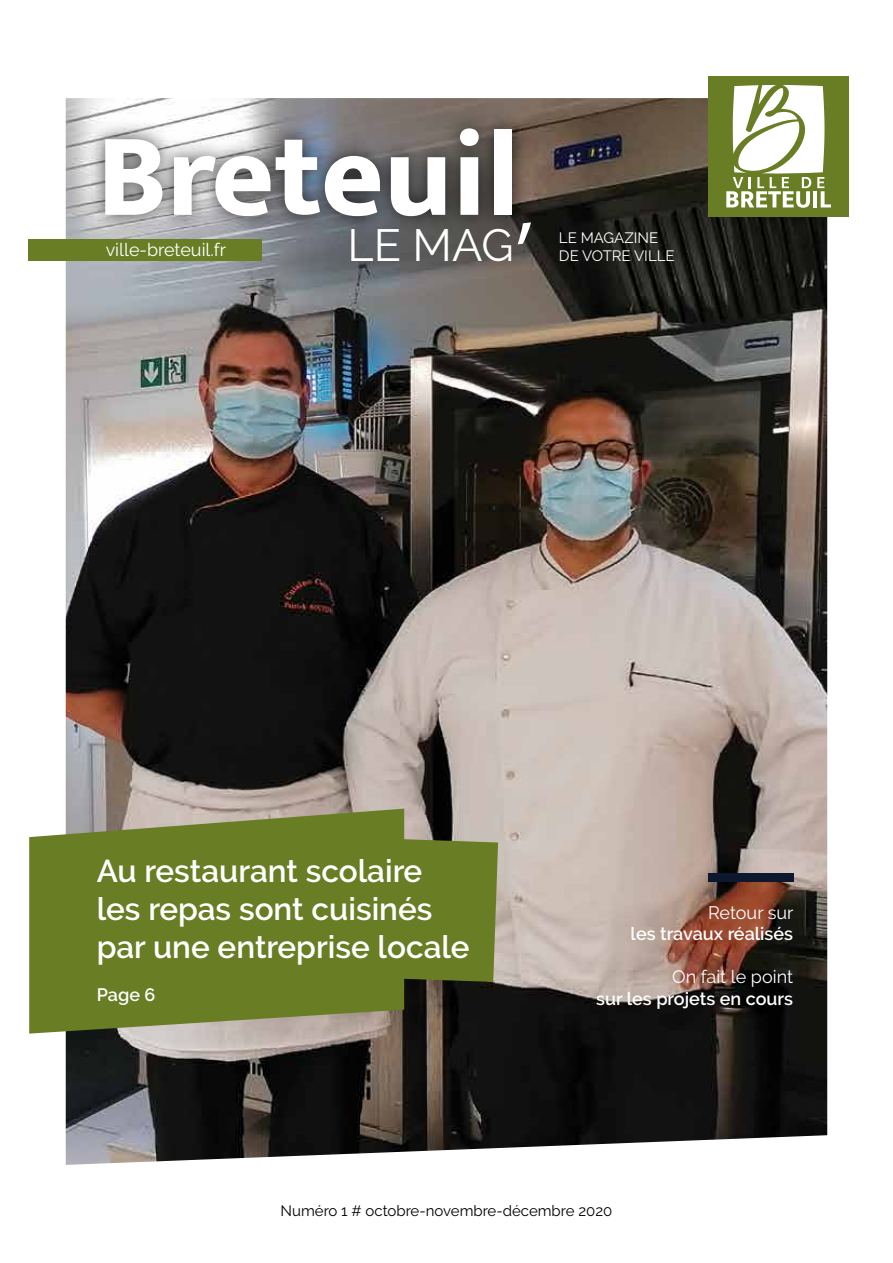
<style>
.page{position:relative;width:893px;height:1263px;background:#fff}
.page>*{position:absolute;margin:0;border:0;box-sizing:border-box;transform-origin:0 0}
.t1{font:800 120px "Mukta";color:#fff}
.t2{font:45px "Raleway";color:#fff}
.t3{font:600 31.5px/37.8px "Raleway";color:#fff}
.t4{font:600 18px "Raleway";color:#fff}
.t5{font:18px "Raleway";color:#fff}
.t6{font:15px "Raleway";color:#000}
.t7{font:15px/18px "Raleway";color:#fff}
.s1{font-family:"Myriad";font-size:90px}
</style>
<div class="page">
<img style="left:66px;top:98px;width:761px;height:1067px">
<svg style="left:29px;top:808px;width:375px;height:225px;background:#748438"></svg>
<div style="left:273px;top:835px;width:225px;height:147px;background:#687d24"></div>
<div style="left:28px;top:239px;width:233px;height:22px;background:#687d24"></div>
<div style="left:708px;top:76px;width:141px;height:140px;background:#687d24"></div>
<svg style="left:726px;top:85px;width:105px;height:123px"></svg>
<img style="left:72px;top:98px;width:473px;height:207px">
<div style="left:708px;top:873px;width:85px;height:9px;background:#0d172e"></div>
<h1 class="t1" style="left:97px;top:103px;width:423px">Breteuil</h1>
<h2 class="t2" style="left:347px;top:219px;width:187px">LE MAG<span class="s1">’</span></h2>
<p class="t7" style="left:559px;top:229px;width:117px">LE MAGAZINE<br>DE VOTRE VILLE</p>
<p class="t5" style="left:106px;top:239px;width:122px">ville-breteuil.fr</p>
<p class="t3" style="left:97px;top:852px;width:374px">Au restaurant scolaire les repas sont cuisinés par une entreprise locale</p>
<p class="t4" style="left:97px;top:984px;width:60px">Page 6</p>
<p class="t5" style="left:708px;top:902px;width:87px">Retour sur</p>
<p class="t4" style="left:631px;top:923px;width:164px">les travaux réalisés</p>
<p class="t5" style="left:672px;top:967px;width:122px">On fait le point</p>
<p class="t4" style="left:596px;top:988px;width:198px">sur les projets en cours</p>
<p class="t6" style="left:281px;top:1202px;width:333px">Numéro 1 # octobre-novembre-décembre 2020</p>
</div>
